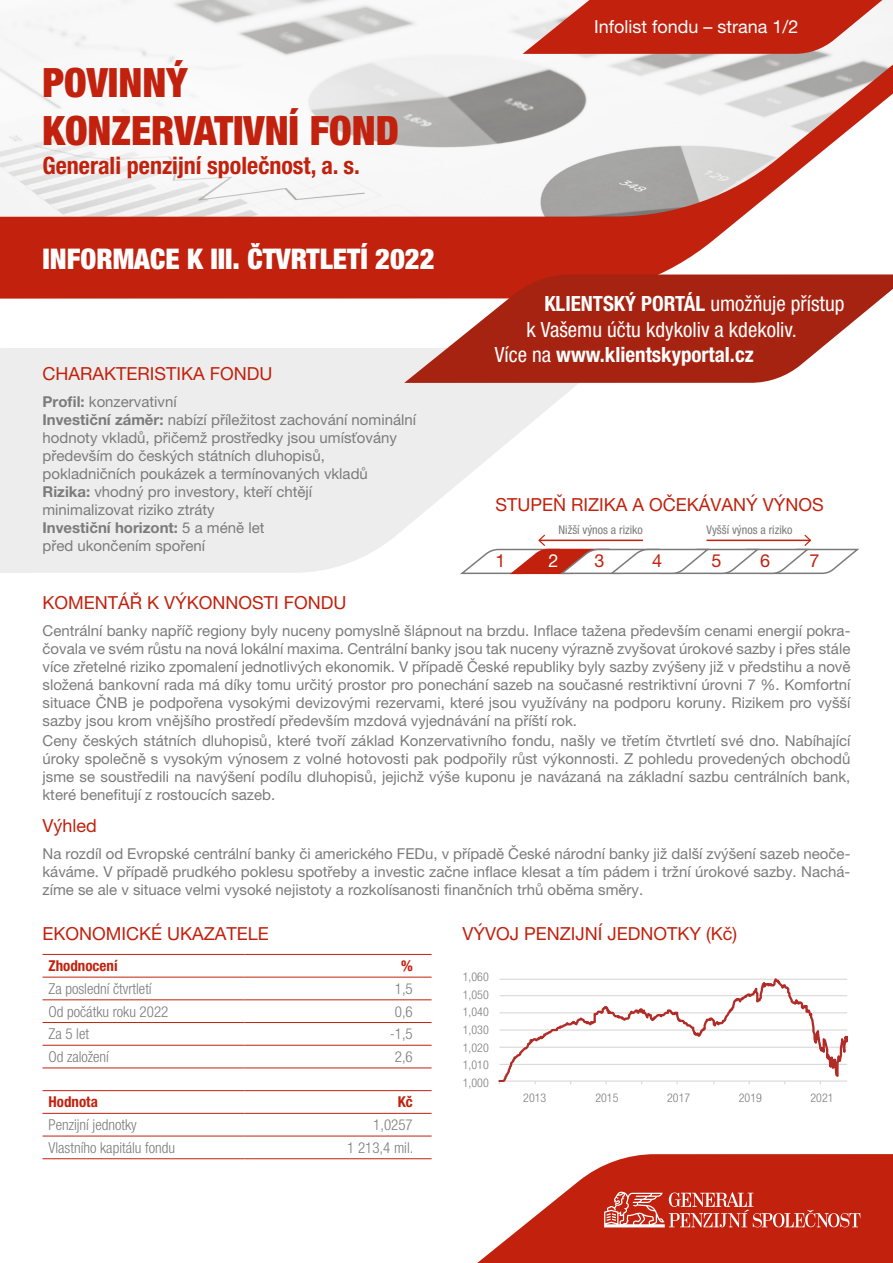
<style>
.page{position:relative;width:893px;height:1263px;background:#fff}
.page>*{position:absolute;margin:0;border:0;box-sizing:border-box;transform-origin:0 0}
.t1{font:900 condensed 40.5px/48.6px "Helvetica Neue LT Pro";color:#c1210d}
.t2{font:900 condensed 28.5px "Helvetica Neue LT Pro";color:#fff}
.t3{font:700 condensed 24px "Helvetica Neue LT Pro";color:#c1210d}
.t4{font:700 condensed 21px "Helvetica Neue LT Pro";color:#fff}
.t5{font:condensed 21px "Helvetica Neue LT Pro";color:#fff}
.t6{font:18px "Helvetica Neue LT Pro";color:#c1210d}
.t7{font:18px "Helvetica Neue LT Pro";color:#fff}
.t8{font:15px/18px "Helvetica Neue LT Pro";color:#7c7b7b;text-align:justify}
.t9{font:300 condensed 15px "Helvetica Neue LT Pro";color:#7c7b7b}
.t10{font:700 condensed 15px "Helvetica Neue LT Pro";color:#c1210d}
.t11{font:300 condensed 12px "Helvetica Neue LT Pro";color:#7c7b7b}
.t12{font:condensed 12px "Helvetica Neue LT Pro";color:#7c7b7b}
.t13{font:10.35px "Calibri";letter-spacing:-.06em;color:#595959}
.s1{font-weight:700}
.s2{font-weight:400}
</style>
<div class="page">
<svg style="left:430px;top:1154px;width:463px;height:109px;fill:#c1210d"></svg>
<svg style="left:604px;top:1191px;width:256px;height:36px;background:#ce5142"></svg>
<svg style="left:0;top:348px;width:578px;height:225px;background:#efefef"></svg>
<div style="left:0;top:217px;width:742px;height:82px;background:#c1210d"></div>
<img style="left:0;top:0;width:893px;height:217px">
<svg style="left:0;top:37px;width:400px;height:175px;fill:#f6f6f6"></svg>
<hr style="left:43px;top:954px;width:201px;height:1px;background:#c1210d">
<hr style="left:244px;top:954px;width:188px;height:1px;background:#c1210d">
<hr style="left:43px;top:977px;width:201px;height:1px;background:#c1210d">
<hr style="left:244px;top:977px;width:188px;height:1px;background:#c1210d">
<hr style="left:43px;top:999px;width:201px;height:1px;background:#c1210d">
<hr style="left:244px;top:999px;width:188px;height:1px;background:#c1210d">
<hr style="left:43px;top:1022px;width:201px;height:1px;background:#c1210d">
<hr style="left:244px;top:1022px;width:188px;height:1px;background:#c1210d">
<hr style="left:43px;top:1045px;width:201px;height:1px;background:#c1210d">
<hr style="left:244px;top:1045px;width:188px;height:1px;background:#c1210d">
<hr style="left:43px;top:1068px;width:201px;height:1px;background:#c1210d">
<hr style="left:244px;top:1068px;width:188px;height:1px;background:#c1210d">
<hr style="left:43px;top:1090px;width:201px;height:1px;background:#c1210d">
<hr style="left:244px;top:1090px;width:188px;height:1px;background:#c1210d">
<hr style="left:43px;top:1113px;width:201px;height:1px;background:#c1210d">
<hr style="left:244px;top:1113px;width:188px;height:1px;background:#c1210d">
<hr style="left:43px;top:1136px;width:201px;height:1px;background:#c1210d">
<hr style="left:244px;top:1136px;width:188px;height:1px;background:#c1210d">
<hr style="left:43px;top:1158px;width:201px;height:1px;background:#c1210d">
<hr style="left:244px;top:1158px;width:188px;height:1px;background:#c1210d">
<svg style="left:11px;top:50px;width:319px;height:149px"></svg>
<svg style="left:523px;top:0;width:370px;height:54px"></svg>
<svg style="left:458px;top:533px;width:401px;height:42px"></svg>
<svg style="left:404px;top:274px;width:489px;height:109px;fill:#a72311"></svg>
<svg style="left:498px;top:978px;width:350px;height:107px"></svg>
<h1 class="t1" style="left:43px;top:57px;width:358px">POVINNÝ<br>KONZERVATIVNÍ FOND</h1>
<h3 class="t3" style="left:43px;top:151px;width:319px">Generali penzijní společnost, a. s.</h3>
<h2 class="t2" style="left:43px;top:242px;width:393px">INFORMACE K III. ČTVRTLETÍ 2022</h2>
<p class="t6" style="left:43px;top:363px;width:231px">CHARAKTERISTIKA FONDU</p>
<p class="t8" style="left:43px;top:392px;width:375px;text-align:left"><span class="s1">Profil:</span> konzervativní<br><span class="s1">Investiční záměr:</span> nabízí příležitost zachování nominální hodnoty vkladů, přičemž prostředky jsou umísťovány především do českých státních dluhopisů, pokladničních poukázek a termínovaných vkladů <span class="s1">Rizika:</span> vhodný pro investory, kteří chtějí<br>minimalizovat riziko ztráty<br><span class="s1">Investiční horizont:</span> 5 a méně let<br>před ukončením spoření</p>
<p class="t7" style="left:594px;top:16px;width:206px">Infolist fondu – strana 1/2</p>
<h3 class="t4" style="left:544px;top:291px;width:302px">KLIENTSKÝ PORTÁL <span class="s2">umožňuje přístup</span></h3>
<h3 class="t5" style="left:526px;top:317px;width:272px">k Vašemu účtu kdykoliv a kdekoliv.</h3>
<h3 class="t4" style="left:495px;top:342px;width:260px"><span class="s2">Více na</span> www.klientskyportal.cz</h3>
<p class="t6" style="left:495px;top:494px;width:330px">STUPEŇ RIZIKA A OČEKÁVANÝ VÝNOS</p>
<p class="t12" style="left:559px;top:523px;width:86px">Nižší výnos a riziko</p>
<p class="t12" style="left:706px;top:523px;width:87px">Vyšší výnos a riziko</p>
<p class="t6" style="left:495px;top:550px;width:12px">1</p>
<p class="t7" style="left:548px;top:550px;width:12px">2</p>
<p class="t6" style="left:594px;top:550px;width:12px">3</p>
<p class="t6" style="left:652px;top:550px;width:12px">4</p>
<p class="t6" style="left:712px;top:550px;width:12px">5</p>
<p class="t6" style="left:760px;top:550px;width:12px">6</p>
<p class="t6" style="left:809px;top:550px;width:12px">7</p>
<p class="t6" style="left:43px;top:592px;width:306px">KOMENTÁŘ K VÝKONNOSTI FONDU</p>
<p class="t8" style="left:43px;top:621px;width:809px">Centrální banky napříč regiony byly nuceny pomyslně šlápnout na brzdu. Inflace tažena především cenami energií pokra&shy;čovala ve svém růstu na nová lokální maxima. Centrální banky jsou tak nuceny výrazně zvyšovat úrokové sazby i přes stále více zřetelné riziko zpomalení jednotlivých ekonomik. V případě České republiky byly sazby zvýšeny již v předstihu a nově složená bankovní rada má díky tomu určitý prostor pro ponechání sazeb na současné restriktivní úrovni 7 %. Komfortní situace ČNB je podpořena vysokými devizovými rezervami, které jsou využívány na podporu koruny. Rizikem pro vyšší sazby jsou krom vnějšího prostředí především mzdová vyjednávání na příští rok.</p>
<p class="t8" style="left:43px;top:731px;width:809px">Ceny českých státních dluhopisů, které tvoří základ Konzervativního fondu, našly ve třetím čtvrtletí své dno. Nabíhající úroky společně s vysokým výnosem z volné hotovosti pak podpořily růst výkonnosti. Z pohledu provedených obchodů jsme se soustředili na navýšení podílu dluhopisů, jejichž výše kuponu je navázaná na základní sazbu centrálních bank, které benefitují z rostoucích sazeb.</p>
<p class="t6" style="left:43px;top:815px;width:56px">Výhled</p>
<p class="t8" style="left:43px;top:844px;width:809px">Na rozdíl od Evropské centrální banky či amerického FEDu, v případě České národní banky již další zvýšení sazeb neoče&shy;káváme. V případě prudkého poklesu spotřeby a investic začne inflace klesat a tím pádem i tržní úrokové sazby. Nachá&shy;zíme se ale v situace velmi vysoké nejistoty a rozkolísanosti finančních trhů oběma směry.</p>
<p class="t6" style="left:43px;top:922px;width:228px">EKONOMICKÉ UKAZATELE</p>
<p class="t10" style="left:49px;top:957px;width:71px">Zhodnocení</p>
<p class="t10" style="left:401px;top:957px;width:13px">%</p>
<p class="t9" style="left:49px;top:980px;width:105px">Za poslední čtvrtletí</p>
<p class="t9" style="left:395px;top:980px;width:19px">1,5</p>
<p class="t9" style="left:49px;top:1002px;width:121px">Od počátku roku 2022</p>
<p class="t9" style="left:395px;top:1002px;width:19px">0,6</p>
<p class="t9" style="left:49px;top:1025px;width:42px">Za 5 let</p>
<p class="t9" style="left:390px;top:1025px;width:24px">-1,5</p>
<p class="t9" style="left:49px;top:1048px;width:62px">Od založení</p>
<p class="t9" style="left:395px;top:1048px;width:19px">2,6</p>
<p class="t10" style="left:49px;top:1093px;width:51px">Hodnota</p>
<p class="t10" style="left:398px;top:1093px;width:16px">Kč</p>
<p class="t9" style="left:49px;top:1116px;width:90px">Penzijní jednotky</p>
<p class="t9" style="left:373px;top:1116px;width:41px">1,0257</p>
<p class="t9" style="left:49px;top:1139px;width:128px">Vlastního kapitálu fondu</p>
<p class="t9" style="left:347px;top:1139px;width:68px">1 213,4 mil.</p>
<p class="t6" style="left:462px;top:922px;width:276px">VÝVOJ PENZIJNÍ JEDNOTKY (Kč)</p>
<p class="t11" style="left:463px;top:970px;width:27px">1,060</p>
<p class="t11" style="left:463px;top:1005px;width:27px">1,040</p>
<p class="t13" style="left:472px;top:971px;width:19px">1,06</p>
<p class="t11" style="left:463px;top:987px;width:27px">1,050</p>
<p class="t13" style="left:472px;top:988px;width:19px">1,05</p>
<p class="t13" style="left:472px;top:1006px;width:19px">1,04</p>
<p class="t11" style="left:463px;top:1023px;width:27px">1,030</p>
<p class="t13" style="left:472px;top:1023px;width:19px">1,03</p>
<p class="t11" style="left:463px;top:1040px;width:27px">1,020</p>
<p class="t13" style="left:472px;top:1040px;width:19px">1,02</p>
<p class="t13" style="left:472px;top:1056px;width:19px">1,01</p>
<p class="t11" style="left:463px;top:1058px;width:27px">1,010</p>
<p class="t13" style="left:485px;top:1073px;width:7px">1</p>
<p class="t11" style="left:463px;top:1076px;width:27px">1,000</p>
<p class="t11" style="left:523px;top:1091px;width:25px">2013</p>
<p class="t11" style="left:595px;top:1091px;width:25px">2015</p>
<p class="t11" style="left:667px;top:1091px;width:25px">2017</p>
<p class="t11" style="left:739px;top:1091px;width:25px">2019</p>
<p class="t11" style="left:810px;top:1091px;width:25px">2021</p>
</div>
